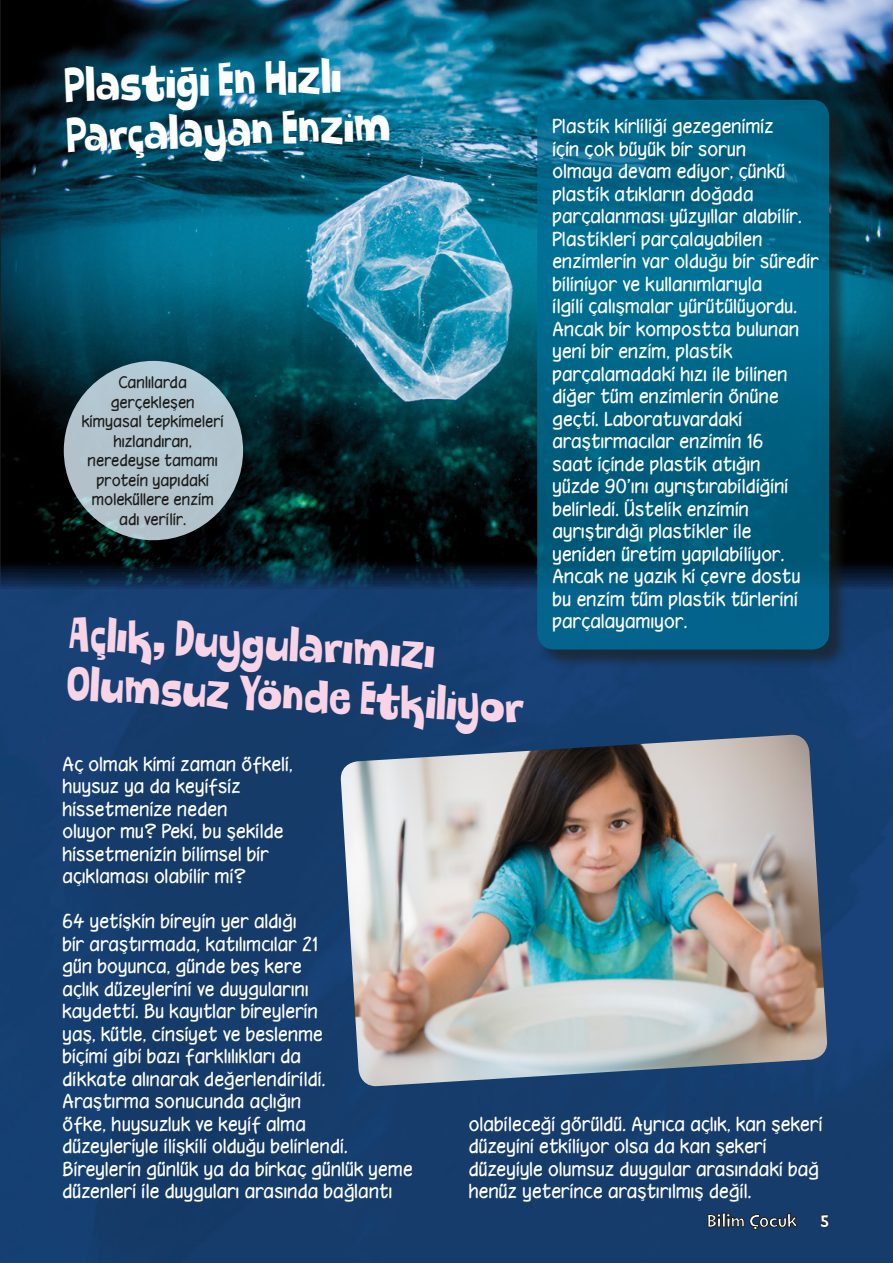
<style>
.page{position:relative;width:893px;height:1263px;background:#fff}
.page>*{position:absolute;margin:0;border:0;box-sizing:border-box;transform-origin:0 0}
.t1{font:42px/50.4px "Amfost";color:#f9d3e6}
.t2{font:42px/50.4px "Amfost";color:#fff}
.t3{font:700 21px "Doctor Soos";color:#fff}
.t4{font:18px/22.5px "Hooteroll";color:#fff}
.t5{font:15px/19.5px "Hooteroll";color:#1d1d1b;text-align:center}
</style>
<div class="page">
<img style="left:0;top:589px;width:893px;height:674px">
<svg style="left:0;top:0;width:893px;height:589px;background:#164e62"></svg>
<div style="left:539px;top:102px;width:309px;height:567px;background:#1d1d1b;opacity:.75"></div>
<svg style="left:537px;top:100px;width:292px;height:549px;background:#006486"></svg>
<img style="left:340px;top:735px;width:488px;height:351px">
<div style="left:64px;top:361px;width:179px;height:179px;background:#b3c5ce;border-radius:50%"></div>
<svg style="left:707px;top:1212px;width:91px;height:39px;background:#2a486c"></svg>
<svg style="left:820px;top:1214px;width:9px;height:13px"></svg>
<h1 class="t2" style="left:64px;top:62px;width:327px;rotate:-2deg">Plastiği En Hızlı<br>Parçalayan Enzim</h1>
<p class="t4" style="left:553px;top:115px;width:268px">Plastik kirliliği gezegenimiz<br>için çok büyük bir sorun<br>olmaya devam ediyor, çünkü plastik atıkların doğada parçalanması yüzyıllar alabilir.<br>Plastikleri parçalayabilen enzimlerin var olduğu bir süredir biliniyor ve kullanımlarıyla<br>ilgili çalışmalar yürütülüyordu.<br>Ancak bir kompostta bulunan yeni bir enzim, plastik parçalamadaki hızı ile bilinen diğer tüm enzimlerin önüne geçti. Laboratuvardaki araştırmacılar enzimin 16<br>saat içinde plastik atığın<br>yüzde 90’ını ayrıştırabildiğini belirledi. Üstelik enzimin ayrıştırdığı plastikler ile yeniden üretim yapılabiliyor.<br>Ancak ne yazık ki çevre dostu bu enzim tüm plastik türlerini parçalayamıyor.</p>
<p class="t5" style="left:82px;top:373px;width:144px">Canlılarda gerçekleşen kimyasal tepkimeleri hızlandıran, neredeyse tamamı protein yapıdaki moleküllere enzim adı verilir.</p>
<h1 class="t1" style="left:70px;top:609px;width:460px;rotate:3deg">Açlık, Duygularımızı<br>Olumsuz Yönde Etkiliyor</h1>
<p class="t4" style="left:63px;top:753px;width:232px">Aç olmak kimi zaman öfkeli, huysuz ya da keyifsiz hissetmenize neden<br>oluyor mu? Peki, bu şekilde hissetmenizin bilimsel bir açıklaması olabilir mi?</p>
<p class="t4" style="left:63px;top:910px;width:352px">64 yetişkin bireyin yer aldığı<br>bir araştırmada, katılımcılar 21<br>gün boyunca, günde beş kere<br>açlık düzeylerini ve duygularını<br>kaydetti. Bu kayıtlar bireylerin<br>yaş, kütle, cinsiyet ve beslenme<br>biçimi gibi bazı farklılıkları da<br>dikkate alınarak değerlendirildi.<br>Araştırma sonucunda açlığın<br>öfke, huysuzluk ve keyif alma<br>düzeyleriyle ilişkili olduğu belirlendi.<br>Bireylerin günlük ya da birkaç günlük yeme düzenleri ile duyguları arasında bağlantı</p>
<p class="t4" style="left:470px;top:1113px;width:355px">olabileceği görüldü. Ayrıca açlık, kan şekeri düzeyini etkiliyor olsa da kan şekeri düzeyiyle olumsuz duygular arasındaki bağ henüz yeterince araştırılmış değil.</p>
<p class="t3" style="left:820px;top:1211px;width:11px">5</p>
</div>
